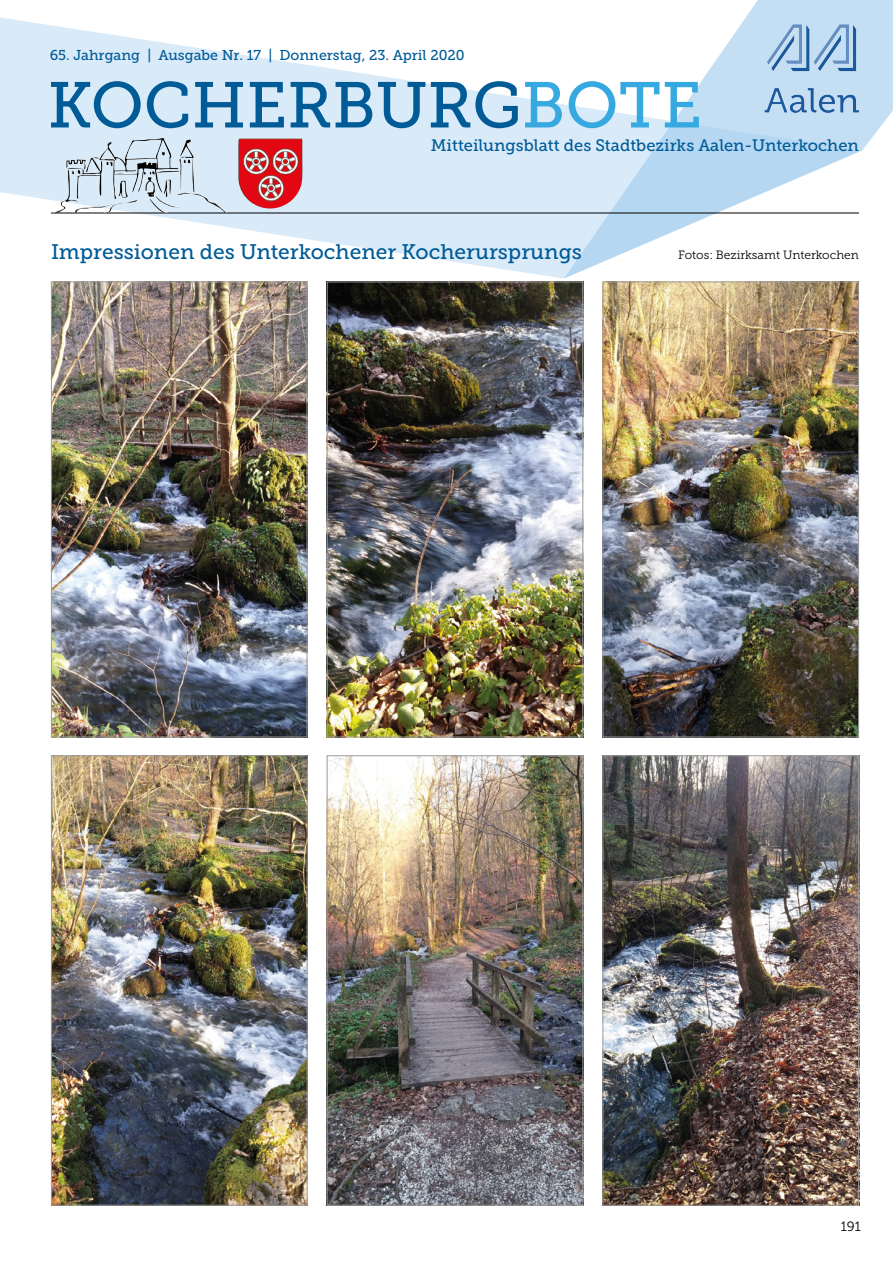
<style>
.page{position:relative;width:893px;height:1263px;background:#fff}
.page>*{position:absolute;margin:0;border:0;box-sizing:border-box;transform-origin:0 0}
.t1{font:64.5px "Museo Slab 500";color:#005b97}
.t2{font:21px "Museo Slab 500";color:#005b97}
.t3{font:16.5px "Museo Slab 500";color:#005b97}
.t4{font:14.25px "Museo Slab 500";color:#005b97}
.t5{font:13.5px "Museo Slab 300";color:#000}
.t6{font:12px "Museo Slab 300";color:#000}
.s1{color:#36a9e1}
</style>
<div class="page">
<svg style="left:0;top:17px;width:564px;height:262px;fill:#d9eaf9"></svg>
<svg style="left:564px;top:0;width:329px;height:279px"></svg>
<img style="left:831px;top:24px;width:25px;height:47px">
<hr style="left:51px;top:213px;width:808px;height:1px;background:#000">
<img style="left:238px;top:138px;width:65px;height:70px">
<img style="left:99px;top:138px;width:87px;height:61px">
<img style="left:53px;top:284px;width:252px;height:451px">
<div style="left:51px;top:282px;width:256px;height:455px;border:1px solid #9d9d9c"></div>
<img style="left:329px;top:284px;width:252px;height:451px">
<div style="left:327px;top:282px;width:256px;height:455px;border:1px solid #9d9d9c"></div>
<img style="left:605px;top:284px;width:252px;height:451px">
<div style="left:603px;top:282px;width:256px;height:455px;border:1px solid #9d9d9c"></div>
<img style="left:53px;top:757px;width:253px;height:446px">
<div style="left:51px;top:755px;width:257px;height:450px;border:1px solid #9d9d9c"></div>
<img style="left:329px;top:757px;width:252px;height:446px">
<div style="left:327px;top:755px;width:256px;height:450px;border:1px solid #9d9d9c"></div>
<img style="left:604px;top:757px;width:253px;height:446px">
<div style="left:602px;top:755px;width:257px;height:450px;border:1px solid #9d9d9c"></div>
<p class="t4" style="left:50px;top:47px;width:416px">65. Jahrgang | Ausgabe Nr. 17 | Donnerstag, 23. April 2020</p>
<h1 class="t1" style="left:48px;top:69px;width:656px">KOCHERBURG<span class="s1">BOTE</span></h1>
<p class="t3" style="left:431px;top:136px;width:430px">Mitteilungsblatt des Stadtbezirks Aalen-Unterkochen</p>
<p class="t2" style="left:51px;top:240px;width:532px">Impressionen des Unterkochener Kocherursprungs</p>
<p class="t6" style="left:678px;top:248px;width:182px">Fotos: Bezirksamt Unterkochen</p>
<p class="t5" style="left:841px;top:1218px;width:22px">191</p>
</div>
